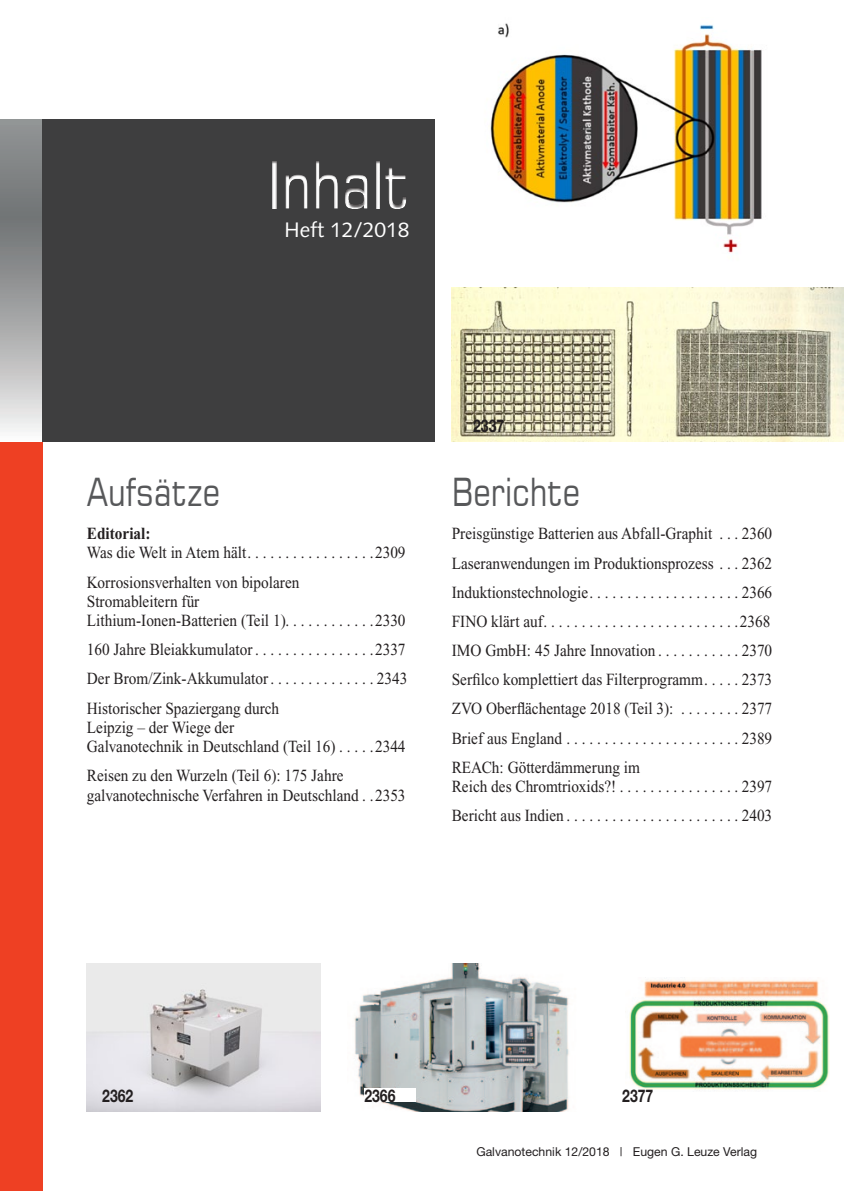
<style>
.page{position:relative;width:844px;height:1191px;background:#fff}
.page>*{position:absolute;margin:0;border:0;box-sizing:border-box;transform-origin:0 0}
.t1{font:65.62px "Square 721 BT";color:#fff;scale:.8 1}
.t2{font:38.5px "Square 721 BT";color:#57585a;scale:.8 1}
.t3{font:21px "Syntax";color:#fff}
.t4{font:700 17.5px "Helvetica Neue";color:#231f20;scale:.8 1}
.t5{font:16.97px/29.2px "Times New Roman";color:#231f20;scale:.9 1}
.t6{font:700 16.97px "Times New Roman";color:#231f20;scale:.9 1}
.t7{font:12.25px "Helvetica Neue";color:#231f20}
</style>
<div class="page">
<div style="left:0;top:441px;width:42px;height:750px;background:#ee4023"></div>
<svg style="left:0;top:119px;width:42px;height:313px;background:#9ea0a1"></svg>
<img style="left:451px;top:288px;width:392px;height:153px">
<div style="left:42px;top:119px;width:392px;height:322px;background:#3e3e3f"></div>
<img style="left:87px;top:963px;width:233px;height:148px">
<div style="left:259px;top:143px;width:221px;height:84px;background:#231f20;opacity:.75"></div>
<img style="left:629px;top:980px;width:200px;height:110px">
<img style="left:354px;top:963px;width:215px;height:148px">
<svg style="left:450px;top:23px;width:312px;height:230px"></svg>
<div style="left:364px;top:1088px;width:51px;height:13px;background:#fff"></div>
<h1 class="t1" style="left:268px;top:144px;width:179px">Inhalt</h1>
<p class="t3" style="left:284px;top:218px;width:126px">Heft 12/2018</p>
<p class="t4" style="left:473px;top:415px;width:40px">2337</p>
<h2 class="t2" style="left:87px;top:467px;width:168px">Aufsätze</h2>
<h2 class="t2" style="left:451px;top:467px;width:162px">Berichte</h2>
<p class="t6" style="left:87px;top:524px;width:72px">Editorial:</p>
<p class="t5" style="left:87px;top:538px;width:355px">Was die Welt in Atem hält . . . . . . . . . . . . . . . . 2309<br>Korrosionsverhalten von bipolaren</p>
<p class="t5" style="left:87px;top:591px;width:355px;line-height:19.2px">Stromableitern für<br>Lithium-Ionen-Batterien (Teil 1). . . . . . . . . . . . 2330</p>
<p class="t5" style="left:87px;top:635px;width:357px;text-align:justify">160 Jahre Bleiakkumulator . . . . . . . . . . . . . . . 2337<br>Der Brom/Zink-Akkumulator . . . . . . . . . . . . . 2343<br>Historischer Spaziergang durch</p>
<p class="t5" style="left:87px;top:717px;width:355px;line-height:19.2px">Leipzig – der Wiege der<br>Galvanotechnik in Deutschland (Teil 16) . . . . 2344</p>
<p class="t5" style="left:87px;top:766px;width:355px;line-height:19.2px">Reisen zu den Wurzeln (Teil 6): 175 Jahre galvanotechnische Verfahren in Deutschland . 2353</p>
<p class="t5" style="left:451px;top:519px;width:357px;text-align:justify">Preisgünstige Batterien aus Abfall-Graphit . . 2360<br>Laseranwendungen im Produktionsprozess . . 2362<br>Induktionstechnologie . . . . . . . . . . . . . . . . . . . 2366<br>FINO klärt auf . . . . . . . . . . . . . . . . . . . . . . . . . 2368<br>IMO GmbH: 45 Jahre Innovation . . . . . . . . . . 2370<br>Serfilco komplettiert das Filterprogramm . . . . 2373<br>ZVO Oberflächentage 2018 (Teil 3): . . . . . . . 2377<br>Brief aus England . . . . . . . . . . . . . . . . . . . . . . 2389<br>REACh: Götterdämmerung im</p>
<p class="t5" style="left:451px;top:771px;width:357px">Reich des Chromtrioxids?! . . . . . . . . . . . . . . . 2397<br>Bericht aus Indien . . . . . . . . . . . . . . . . . . . . . . 2403</p>
<p class="t4" style="left:102px;top:1084px;width:40px">2362</p>
<p class="t4" style="left:364px;top:1084px;width:40px">2366</p>
<p class="t4" style="left:622px;top:1084px;width:40px">2377</p>
<p class="t7" style="left:476px;top:1144px;width:282px">Galvanotechnik 12/2018 | Eugen G. Leuze Verlag</p>
</div>
